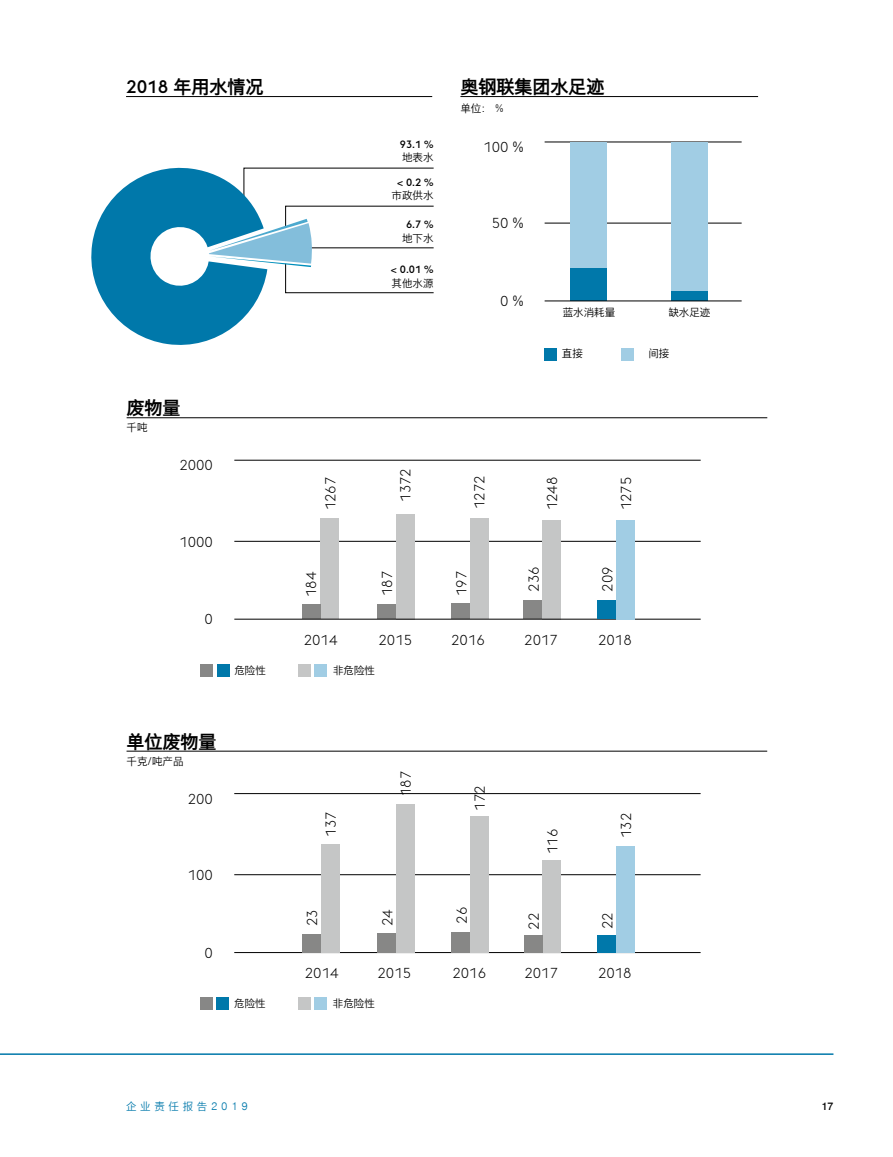
<style>
.page{position:relative;width:893px;height:1157px;background:#fff}
.page>*{position:absolute;margin:0;border:0;box-sizing:border-box;transform-origin:0 0}
.t1{font:500 18px "Nimbus Sans CHS";color:#000}
.t2{font:300 14.25px "voestalpine";color:#000}
.t3{font:300 10.5px/13.5px "Nimbus Sans CHS";color:#000;text-align:center}
.t4{font:300 10.5px "Nimbus Sans CHS";letter-spacing:.35em;color:#0078aa}
.t5{font:500 10.5px "voestalpine";color:#000}
.t6{font:500 10.5px "Nimbus Sans CHS";color:#000}
.s1{font-family:"voestalpine"}
.s2{font-family:"Nimbus Sans CHS"}
.s3{font-weight:500}
.s4{font-family:"voestalpine";font-weight:500}
</style>
<div class="page">
<svg style="left:91px;top:167px;width:343px;height:178px"></svg>
<hr style="left:126px;top:96px;width:306px;height:1px;background:#000">
<hr style="left:460px;top:96px;width:298px;height:1px;background:#000">
<hr style="left:545px;top:223px;width:197px;height:1px;background:#000">
<hr style="left:545px;top:142px;width:197px;height:1px;background:#000">
<div style="left:570px;top:142px;width:37px;height:159px;background:#a1cde4"></div>
<div style="left:570px;top:268px;width:37px;height:33px;background:#0078aa"></div>
<div style="left:671px;top:142px;width:37px;height:159px;background:#a1cde4"></div>
<div style="left:671px;top:291px;width:37px;height:10px;background:#0078aa"></div>
<hr style="left:545px;top:300px;width:197px;height:1px;background:#000">
<div style="left:545px;top:348px;width:12px;height:12px;background:#0078aa"></div>
<div style="left:622px;top:348px;width:12px;height:12px;background:#a1cde4"></div>
<hr style="left:234px;top:541px;width:467px;height:1px;background:#000">
<div style="left:321px;top:518px;width:18px;height:101px;background:#c5c6c6"></div>
<div style="left:302px;top:604px;width:19px;height:15px;background:#878786"></div>
<div style="left:396px;top:514px;width:18px;height:105px;background:#c5c6c6"></div>
<div style="left:377px;top:604px;width:19px;height:15px;background:#878786"></div>
<div style="left:470px;top:518px;width:19px;height:101px;background:#c5c6c6"></div>
<div style="left:451px;top:603px;width:19px;height:16px;background:#878786"></div>
<div style="left:542px;top:520px;width:19px;height:99px;background:#c5c6c6"></div>
<div style="left:524px;top:600px;width:18px;height:19px;background:#878786"></div>
<hr style="left:234px;top:460px;width:467px;height:1px;background:#000">
<hr style="left:234px;top:619px;width:467px;height:1px;background:#000">
<hr style="left:127px;top:417px;width:640px;height:1px;background:#000">
<div style="left:616px;top:520px;width:19px;height:99px;background:#a1cde4"></div>
<div style="left:597px;top:600px;width:19px;height:19px;background:#0078aa"></div>
<div style="left:217px;top:664px;width:12px;height:12px;background:#0078aa"></div>
<div style="left:201px;top:664px;width:12px;height:12px;background:#878786"></div>
<div style="left:315px;top:664px;width:12px;height:12px;background:#a1cde4"></div>
<div style="left:299px;top:664px;width:12px;height:12px;background:#c5c6c6"></div>
<hr style="left:234px;top:874px;width:467px;height:1px;background:#000">
<hr style="left:234px;top:793px;width:467px;height:1px;background:#000">
<hr style="left:234px;top:952px;width:467px;height:1px;background:#000">
<hr style="left:127px;top:751px;width:640px;height:1px;background:#000">
<div style="left:616px;top:846px;width:18px;height:106px;background:#a1cde4"></div>
<div style="left:597px;top:935px;width:19px;height:17px;background:#0078aa"></div>
<div style="left:321px;top:843px;width:18px;height:109px;background:#c5c6c6"></div>
<div style="left:302px;top:934px;width:19px;height:18px;background:#878786"></div>
<div style="left:396px;top:804px;width:18px;height:148px;background:#c5c6c6"></div>
<div style="left:377px;top:933px;width:19px;height:19px;background:#878786"></div>
<div style="left:470px;top:816px;width:19px;height:136px;background:#c5c6c6"></div>
<div style="left:452px;top:932px;width:18px;height:20px;background:#878786"></div>
<div style="left:542px;top:860px;width:19px;height:92px;background:#c5c6c6"></div>
<div style="left:524px;top:935px;width:18px;height:17px;background:#878786"></div>
<div style="left:217px;top:998px;width:12px;height:12px;background:#0078aa"></div>
<div style="left:201px;top:998px;width:12px;height:12px;background:#878786"></div>
<div style="left:315px;top:998px;width:12px;height:12px;background:#a1cde4"></div>
<div style="left:299px;top:998px;width:12px;height:12px;background:#c5c6c6"></div>
<hr style="left:0;top:1053px;width:833px;height:1px;background:#0078aa">
<p class="t1" style="left:126px;top:76px;width:139px"><span class="s1">2018</span> 年用水情况</p>
<p class="t1" style="left:460px;top:76px;width:145px">奥钢联集团水足迹</p>
<p class="t3" style="left:460px;top:101px;width:44px">单位： %</p>
<p class="t1" style="left:127px;top:397px;width:55px">废物量</p>
<p class="t3" style="left:127px;top:420px;width:22px">千吨</p>
<p class="t2" style="left:179px;top:457px;width:35px">2000</p>
<p class="t2" style="left:179px;top:533px;width:35px">1000</p>
<p class="t2" style="left:205px;top:611px;width:10px">0</p>
<p class="t2" style="left:322px;top:510px;width:35px;rotate:-90deg">1267</p>
<p class="t2" style="left:303px;top:597px;width:27px;rotate:-90deg">184</p>
<p class="t5" style="left:400px;top:138px;width:35px">93<span class="s2">.</span>1 <span class="s2">%</span></p>
<p class="t3" style="left:402px;top:151px;width:33px">地表水</p>
<p class="t3" style="left:392px;top:175px;width:44px"><span class="s3">&lt;</span> <span class="s4">0</span><span class="s3">.</span><span class="s4">2</span> <span class="s3">%</span>市政供水</p>
<p class="t5" style="left:406px;top:218px;width:29px">6<span class="s2">.</span>7 <span class="s2">%</span></p>
<p class="t3" style="left:402px;top:231px;width:33px">地下水</p>
<p class="t3" style="left:391px;top:263px;width:44px;text-align:left"><span class="s3">&lt;</span> <span class="s4">0</span><span class="s3">.</span><span class="s4">01</span> <span class="s3">%</span>其他水源</p>
<p class="t2" style="left:483px;top:139px;width:41px">100 <span class="s2">%</span></p>
<p class="t2" style="left:492px;top:215px;width:33px">50 <span class="s2">%</span></p>
<p class="t2" style="left:500px;top:293px;width:24px">0 <span class="s2">%</span></p>
<p class="t3" style="left:563px;top:305px;width:54px">蓝水消耗量</p>
<p class="t3" style="left:668px;top:305px;width:43px">缺水足迹</p>
<p class="t3" style="left:562px;top:346px;width:22px">直接</p>
<p class="t3" style="left:648px;top:346px;width:22px">间接</p>
<p class="t2" style="left:397px;top:502px;width:35px;rotate:-90deg">1372</p>
<p class="t2" style="left:379px;top:596px;width:27px;rotate:-90deg">187</p>
<p class="t2" style="left:471px;top:509px;width:35px;rotate:-90deg">1272</p>
<p class="t2" style="left:453px;top:596px;width:27px;rotate:-90deg">197</p>
<p class="t2" style="left:544px;top:510px;width:35px;rotate:-90deg">1248</p>
<p class="t2" style="left:525px;top:592px;width:27px;rotate:-90deg">236</p>
<p class="t2" style="left:618px;top:510px;width:35px;rotate:-90deg">1275</p>
<p class="t2" style="left:599px;top:592px;width:27px;rotate:-90deg">209</p>
<p class="t2" style="left:304px;top:631px;width:35px">2014</p>
<p class="t2" style="left:379px;top:631px;width:35px">2015</p>
<p class="t2" style="left:451px;top:631px;width:35px">2016</p>
<p class="t3" style="left:234px;top:663px;width:33px">危险性</p>
<p class="t3" style="left:333px;top:663px;width:43px">非危险性</p>
<p class="t2" style="left:524px;top:631px;width:35px">2017</p>
<p class="t2" style="left:598px;top:631px;width:35px">2018</p>
<p class="t1" style="left:127px;top:730px;width:91px">单位废物量</p>
<p class="t3" style="left:127px;top:754px;width:59px">千克/吨产品</p>
<p class="t2" style="left:188px;top:790px;width:27px">200</p>
<p class="t2" style="left:188px;top:867px;width:27px">100</p>
<p class="t2" style="left:205px;top:944px;width:10px">0</p>
<p class="t2" style="left:323px;top:836px;width:27px;rotate:-90deg">137</p>
<p class="t2" style="left:304px;top:926px;width:18px;rotate:-90deg">23</p>
<p class="t2" style="left:397px;top:796px;width:27px;rotate:-90deg">187</p>
<p class="t2" style="left:379px;top:926px;width:18px;rotate:-90deg">24</p>
<p class="t2" style="left:471px;top:810px;width:27px;rotate:-90deg">172</p>
<p class="t2" style="left:453px;top:924px;width:18px;rotate:-90deg">26</p>
<p class="t2" style="left:305px;top:965px;width:35px">2014</p>
<p class="t2" style="left:378px;top:965px;width:35px">2015</p>
<p class="t2" style="left:452px;top:965px;width:35px">2016</p>
<p class="t3" style="left:234px;top:996px;width:33px">危险性</p>
<p class="t3" style="left:333px;top:996px;width:43px">非危险性</p>
<p class="t2" style="left:544px;top:854px;width:27px;rotate:-90deg">116</p>
<p class="t2" style="left:526px;top:929px;width:18px;rotate:-90deg">22</p>
<p class="t2" style="left:524px;top:965px;width:35px">2017</p>
<p class="t2" style="left:618px;top:838px;width:27px;rotate:-90deg">132</p>
<p class="t2" style="left:599px;top:929px;width:18px;rotate:-90deg">22</p>
<p class="t2" style="left:598px;top:965px;width:35px">2018</p>
<p class="t4" style="left:126px;top:1100px;width:123px">企业责任报告2019</p>
<p class="t6" style="left:822px;top:1099px;width:13px">17</p>
</div>
